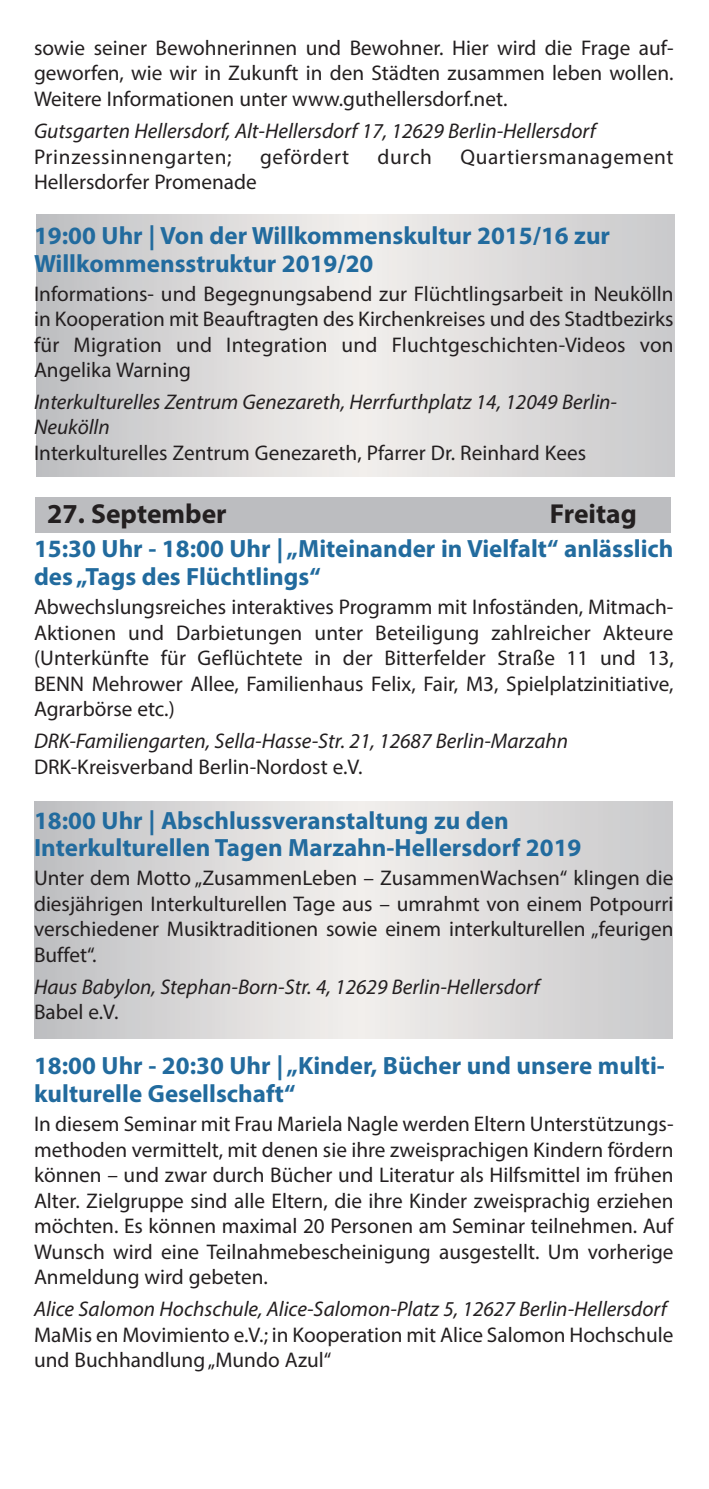
<style>
.page{position:relative;width:709px;height:1489px;background:#fff}
.page>*{position:absolute;margin:0;border:0;box-sizing:border-box;transform-origin:0 0}
.ev_Datum{font:700 27.5px "Myriad Pro";color:#231f20}
.Uhrzeit___Name_10pt{font:700 25px/27.5px "Myriad Pro";color:#226b9e}
.Copy{font:21.25px/25.5px "Myriad Pro";color:#231f20;text-align:justify}
.Adresse{font:italic 21.25px/25px "Myriad Pro";color:#231f20}
.Copy-2{font:21.25px "Myriad Pro";letter-spacing:.03em;color:#231f20}
</style>
<div class="page">
<svg style="left:34px;top:801px;width:638px;height:236px"></svg>
<svg style="left:36px;top:215px;width:638px;height:261px"></svg>
<div style="left:36px;top:497px;width:635px;height:36px;background:#bcbdc0"></div>
<p class="Copy" style="left:34px;top:35px;width:641px">sowie seiner Bewohnerinnen und Bewohner. Hier wird die Frage auf&shy;geworfen, wie wir in Zukunft in den Städten zusammen leben wollen.<br>Weitere Informationen unter www.guthellersdorf.net.</p>
<p class="Adresse" style="left:34px;top:118px;width:563px">Gutsgarten Hellersdorf, Alt-Hellersdorf 17, 12629 Berlin-Hellersdorf</p>
<p class="Copy-2" style="left:34px;top:143px;width:199px">Prinzessinnengarten;</p>
<p class="Copy-2" style="left:260px;top:143px;width:91px">gefördert</p>
<p class="Copy" style="left:377px;top:143px;width:56px">durch</p>
<p class="Copy-2" style="left:460px;top:143px;width:215px">Quartiersmanagement</p>
<p class="Copy" style="left:34px;top:169px;width:224px">Hellersdorfer Promenade</p>
<p class="Uhrzeit___Name_10pt" style="left:34px;top:221px;width:577px">19:00 Uhr | Von der Willkommenskultur 2015/16 zur<br>Willkommensstruktur 2019/20</p>
<p class="Copy" style="left:34px;top:280px;width:641px">Informations- und Begegnungsabend zur Flüchtlingsarbeit in Neukölln in Kooperation mit Beauftragten des Kirchenkreises und des Stadtbezirks für Migration und Integration und Fluchtgeschichten-Videos von Angelika Warning</p>
<p class="Adresse" style="left:34px;top:389px;width:584px">Interkulturelles Zentrum Genezareth, Herrfurthplatz 14, 12049 Berlin-<br>Neukölln</p>
<p class="Copy" style="left:34px;top:439px;width:553px">Interkulturelles Zentrum Genezareth, Pfarrer Dr. Reinhard Kees</p>
<p class="ev_Datum" style="left:47px;top:495px;width:181px">27. September</p>
<p class="ev_Datum" style="left:550px;top:495px;width:88px">Freitag</p>
<p class="Uhrzeit___Name_10pt" style="left:34px;top:534px;width:641px">15:30 Uhr - 18:00 Uhr | „Miteinander in Vielfalt“ anlässlich des „Tags des Flüchtlings“</p>
<p class="Copy" style="left:34px;top:593px;width:641px">Abwechslungsreiches interaktives Programm mit Infoständen, Mitmach-Aktionen und Darbietungen unter Beteiligung zahlreicher Akteure (Unterkünfte für Geflüchtete in der Bitterfelder Straße 11 und 13, BENN Mehrower Allee, Familienhaus Felix, Fair, M3, Spielplatzinitiative, Agrarbörse etc.)</p>
<p class="Adresse" style="left:34px;top:728px;width:535px">DRK-Familiengarten, Sella-Hasse-Str. 21, 12687 Berlin-Marzahn</p>
<p class="Copy" style="left:34px;top:753px;width:330px">DRK-Kreisverband Berlin-Nordost e.V.</p>
<p class="Uhrzeit___Name_10pt" style="left:34px;top:805px;width:549px">18:00 Uhr | Abschlussveranstaltung zu den<br>Interkulturellen Tagen Marzahn-Hellersdorf 2019</p>
<p class="Copy" style="left:34px;top:865px;width:641px">Unter dem Motto „ZusammenLeben – ZusammenWachsen“ klingen die diesjährigen Interkulturellen Tage aus – umrahmt von einem Potpourri verschiedener Musiktraditionen sowie einem interkulturellen „feurigen Buffet“.</p>
<p class="Adresse" style="left:34px;top:973px;width:507px">Haus Babylon, Stephan-Born-Str. 4, 12629 Berlin-Hellersdorf</p>
<p class="Copy" style="left:34px;top:999px;width:86px">Babel e.V.</p>
<p class="Uhrzeit___Name_10pt" style="left:34px;top:1051px;width:632px">18:00 Uhr - 20:30 Uhr | „Kinder, Bücher und unsere multi&shy;kulturelle Gesellschaft“</p>
<p class="Copy" style="left:34px;top:1110px;width:641px">In diesem Seminar mit Frau Mariela Nagle werden Eltern Unterstützungs&shy;methoden vermittelt, mit denen sie ihre zweisprachigen Kindern fördern können – und zwar durch Bücher und Literatur als Hilfsmittel im frühen Alter. Zielgruppe sind alle Eltern, die ihre Kinder zweisprachig erziehen möchten. Es können maximal 20 Personen am Seminar teilnehmen. Auf Wunsch wird eine Teilnahmebescheinigung ausgestellt. Um vorherige Anmeldung wird gebeten.</p>
<p class="Adresse" style="left:34px;top:1296px;width:634px">Alice Salomon Hochschule, Alice-Salomon-Platz 5, 12627 Berlin-Hellersdorf</p>
<p class="Copy" style="left:34px;top:1321px;width:641px">MaMis en Movimiento e.V.; in Kooperation mit Alice Salomon Hochschule und Buchhandlung „Mundo Azul“</p>
</div>
